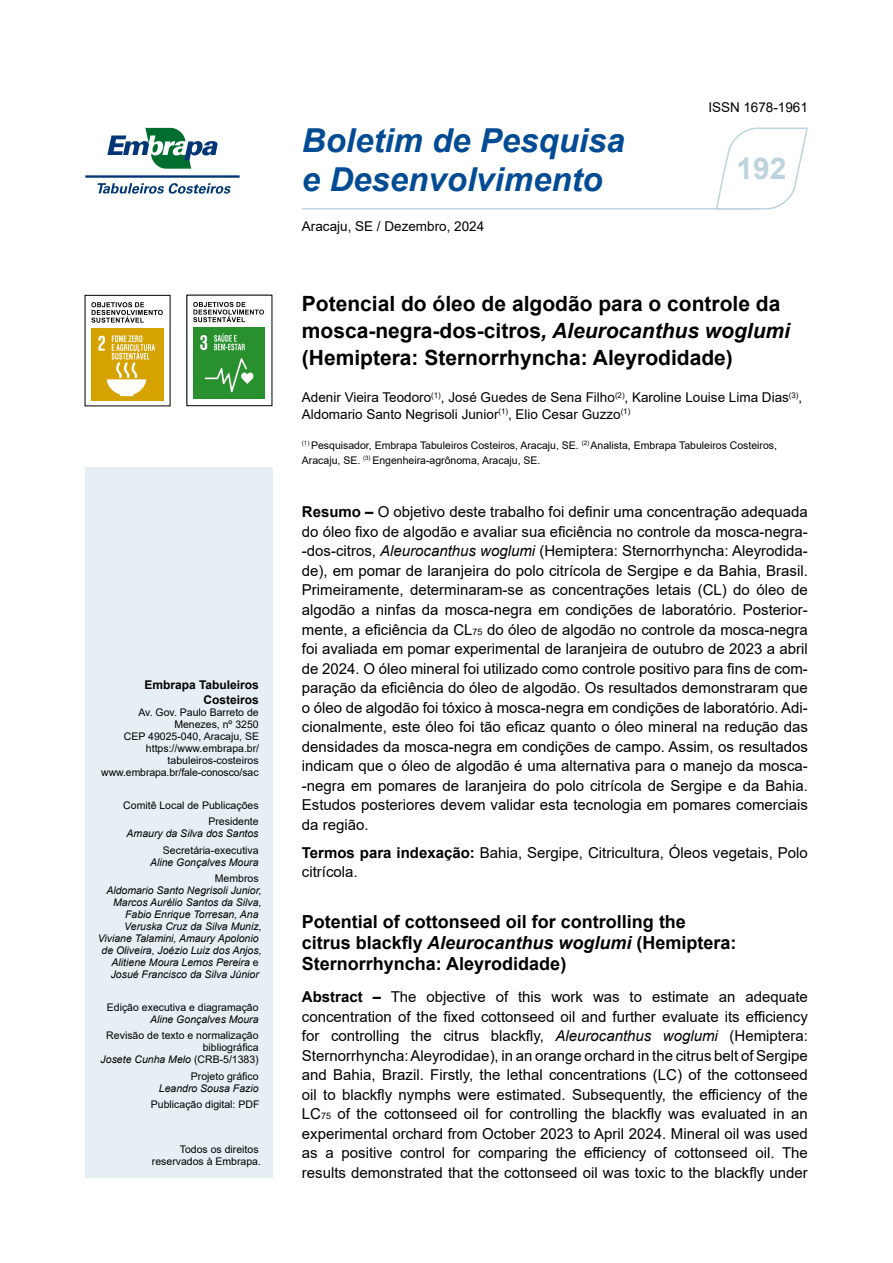
<style>
.page{position:relative;width:893px;height:1263px;background:#fff}
.page>*{position:absolute;margin:0;border:0;box-sizing:border-box;transform-origin:0 0}
.t1{font:italic 700 33px/39px "Arial";color:#004b93}
.t2{font:700 30px "Arial";color:#bdd4df}
.t3{font:700 21px/27px "Arial";color:#000}
.t4{font:700 18px/21px "Arial";color:#000}
.t5{font:15px/19.5px "Arial";color:#000;text-align:justify}
.t6{font:13.5px/16.5px "Arial";color:#000}
.t7{font:700 12px/14.4px "Arial";color:#000;text-align:right}
.t8{font:10.5px/12px "Arial";color:#000;text-align:right}
.t9{font:italic 10.5px/12px "Arial";color:#000;text-align:right}
.s1{font-style:normal}
.s2{font-style:italic}
.s3{font-weight:700}
.s4{font-size:9px}
</style>
<div class="page">
<hr style="left:302px;top:208px;width:455px;height:2px;background:#bdd4df">
<div style="left:85px;top:468px;width:187px;height:710px;background:#e6eff4"></div>
<svg style="left:715px;top:127px;width:93px;height:83px"></svg>
<svg style="left:107px;top:128px;width:111px;height:41px"></svg>
<svg style="left:85px;top:175px;width:155px;height:19px"></svg>
<div style="left:91px;top:328px;width:73px;height:72px;background:#d6a200"></div>
<svg style="left:98px;top:335px;width:57px;height:61px"></svg>
<svg style="left:91px;top:302px;width:72px;height:21px"></svg>
<div style="left:193px;top:328px;width:72px;height:71px;background:#28912e"></div>
<svg style="left:205px;top:358px;width:48px;height:34px"></svg>
<svg style="left:200px;top:335px;width:7px;height:15px"></svg>
<svg style="left:214px;top:333px;width:31px;height:17px"></svg>
<svg style="left:193px;top:302px;width:71px;height:20px"></svg>
<p class="t7" style="left:144px;top:678px;width:116px">Embrapa Tabuleiros<br>Costeiros</p>
<p class="t8" style="left:101px;top:706px;width:159px">Av. Gov. Paulo Barreto de<br>Menezes, nº 3250<br>CEP 49025-040, Aracaju, SE https://www.embrapa.br/ tabuleiros-costeiros www.embrapa.br/fale-conosco/sac</p>
<p class="t8" style="left:123px;top:797px;width:137px;line-height:16.2px">Comitê Local de Publicações<br>Presidente</p>
<p class="t9" style="left:127px;top:828px;width:133px">Amaury da Silva dos Santos</p>
<p class="t8" style="left:163px;top:844px;width:97px">Secretária-executiva</p>
<p class="t9" style="left:150px;top:856px;width:110px">Aline Gonçalves Moura</p>
<p class="t8" style="left:215px;top:872px;width:45px">Membros</p>
<p class="t9" style="left:98px;top:884px;width:165px">Aldomario Santo Negrisoli Junior,<br>Marcos Aurélio Santos da Silva,<br>Fabio Enrique Torresan, Ana<br>Veruska Cruz da Silva Muniz,<br>Viviane Talamini, Amaury Apolonio de Oliveira, Joézio Luiz dos Anjos,<br>Alitiene Moura Lemos Pereira <span class="s1">e<br></span>Josué Francisco da Silva Júnior</p>
<p class="t8" style="left:107px;top:1001px;width:153px">Edição executiva e diagramação</p>
<p class="t9" style="left:150px;top:1014px;width:110px">Aline Gonçalves Moura</p>
<p class="t8" style="left:101px;top:1030px;width:160px">Revisão de texto e normalização bibliográfica<br><span class="s2">Josete Cunha Melo</span> (CRB-5/1383)</p>
<p class="t8" style="left:191px;top:1070px;width:69px">Projeto gráfico</p>
<p class="t9" style="left:159px;top:1082px;width:101px">Leandro Sousa Fazio</p>
<p class="t8" style="left:151px;top:1098px;width:110px">Publicação digital: PDF</p>
<p class="t8" style="left:152px;top:1143px;width:111px">Todos os direitos reservados à Embrapa.</p>
<h1 class="t1" style="left:302px;top:122px;width:324px">Boletim de Pesquisa e Desenvolvimento</h1>
<p class="t6" style="left:302px;top:218px;width:184px">Aracaju, SE / Dezembro, 2024</p>
<p class="t6" style="left:708px;top:99px;width:101px">ISSN 1678-1961</p>
<h2 class="t2" style="left:737px;top:147px;width:52px">192</h2>
<h3 class="t3" style="left:302px;top:290px;width:490px">Potencial do óleo de algodão para o controle da mosca-negra-dos-citros<span class="s2">, Aleurocanthus woglumi </span>(Hemiptera: Sternorrhyncha: Aleyrodidade)</h3>
<p class="t6" style="left:302px;top:389px;width:502px">Adenir Vieira Teodoro<sup>(1)</sup>, José Guedes de Sena Filho<sup>(2)</sup>, Karoline Louise Lima Dias<sup>(3)</sup>,<br>Aldomario Santo Negrisoli Junior<sup>(1)</sup>, Elio Cesar Guzzo<sup>(1)</sup></p>
<p class="t8" style="left:302px;top:438px;width:477px;line-height:15px;text-align:left"><sup>(1)</sup> Pesquisador, Embrapa Tabuleiros Costeiros, Aracaju, SE. <sup>(2)</sup> Analista, Embrapa Tabuleiros Costeiros,<br>Aracaju, SE. <sup>(3)</sup> Engenheira-agrônoma, Aracaju, SE.</p>
<p class="t5" style="left:302px;top:502px;width:507px"><span class="s3">Resumo –</span> O objetivo deste trabalho foi definir uma concentração adequada do óleo fixo de algodão e avaliar sua eficiência no controle da mosca-negra--dos-citros, <span class="s2">Aleurocanthus woglumi</span> (Hemiptera: Sternorrhyncha: Aleyrodida&shy;de), em pomar de laranjeira do polo citrícola de Sergipe e da Bahia, Brasil.<br>Primeiramente, determinaram-se as concentrações letais (CL) do óleo de algodão a ninfas da mosca-negra em condições de laboratório. Posterior&shy;mente, a eficiência da CL<span class="s4">75</span> do óleo de algodão no controle da mosca-negra foi avaliada em pomar experimental de laranjeira de outubro de 2023 a abril de 2024. O óleo mineral foi utilizado como controle positivo para fins de com&shy;paração da eficiência do óleo de algodão. Os resultados demonstraram que o óleo de algodão foi tóxico à mosca-negra em condições de laboratório. Adi&shy;cionalmente, este óleo foi tão eficaz quanto o óleo mineral na redução das densidades da mosca-negra em condições de campo. Assim, os resultados indicam que o óleo de algodão é uma alternativa para o manejo da mosca--negra em pomares de laranjeira do polo citrícola de Sergipe e da Bahia.<br>Estudos posteriores devem validar esta tecnologia em pomares comerciais da região.</p>
<p class="t5" style="left:302px;top:842px;width:507px"><span class="s3">Termos para indexação:</span> Bahia, Sergipe, Citricultura, Óleos vegetais, Polo citrícola.</p>
<p class="t4" style="left:302px;top:911px;width:436px">Potential of cottonseed oil for controlling the citrus blackfly <span class="s2">Aleurocanthus woglumi</span> (Hemiptera:<br>Sternorrhyncha: Aleyrodidade)</p>
<p class="t5" style="left:302px;top:987px;width:507px"><span class="s3">Abstract –</span> The objective of this work was to estimate an adequate concentration of the fixed cottonseed oil and further evaluate its efficiency for controlling the citrus blackfly, <span class="s2">Aleurocanthus woglumi</span> (Hemiptera:<br>Sternorrhyncha: Aleyrodidae), in an orange orchard in the citrus belt of Sergipe and Bahia, Brazil. Firstly, the lethal concentrations (LC) of the cottonseed oil to blackfly nymphs were estimated. Subsequently, the efficiency of the LC<span class="s4">75</span> of the cottonseed oil for controlling the blackfly was evaluated in an experimental orchard from October 2023 to April 2024. Mineral oil was used as a positive control for comparing the efficiency of cottonseed oil. The results demonstrated that the cottonseed oil was toxic to the blackfly under</p>
</div>
